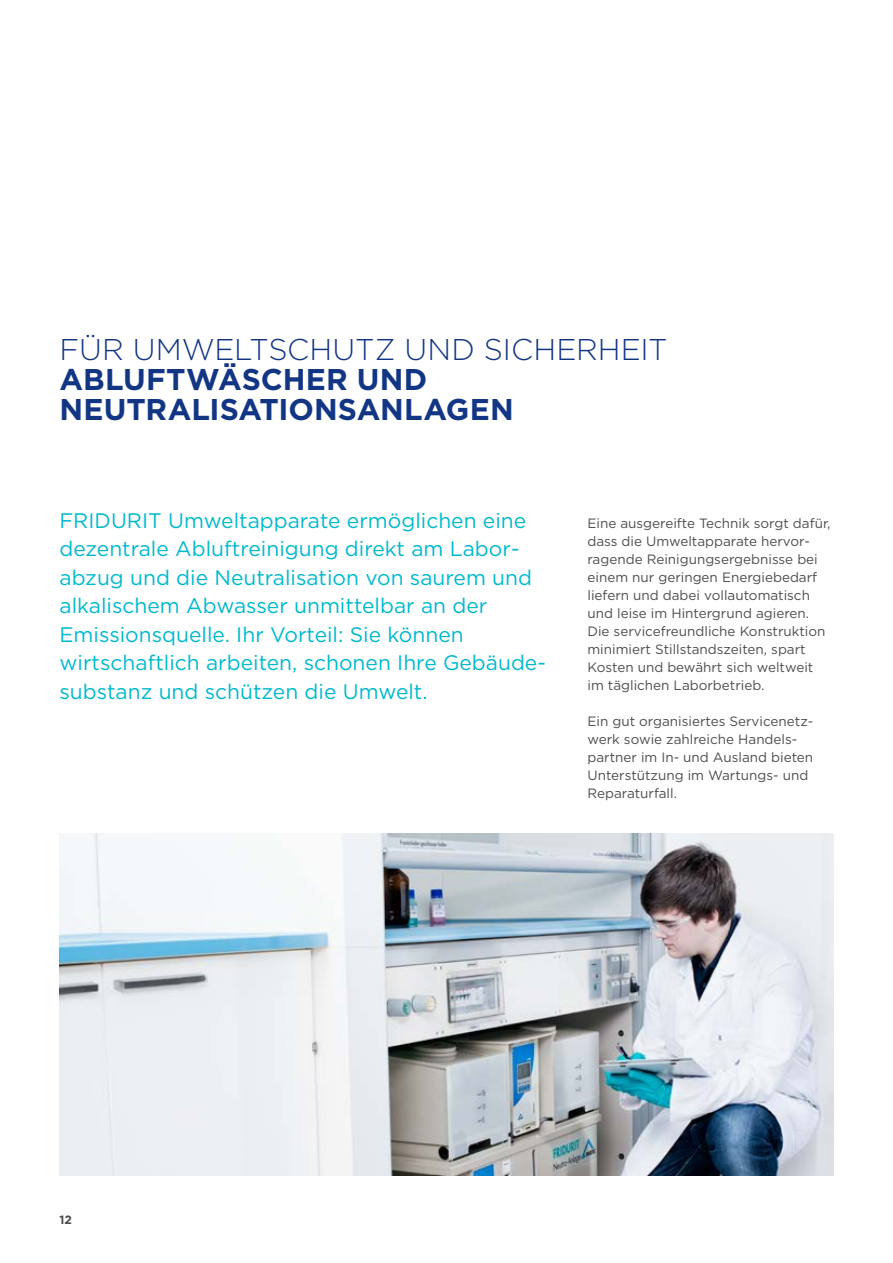
<style>
.page{position:relative;width:893px;height:1263px;background:#fff}
.page>*{position:absolute;margin:0;border:0;box-sizing:border-box;transform-origin:0 0}
.t1{font:700 30px/30px "Gotham";color:#133684}
.t2{font:300 30px "Gotham";color:#133684}
.t3{font:21px/28.5px "Gotham";color:#00b9cc}
.t4{font:13.5px/18px "Gotham";color:#4d4d4c}
.t5{font:700 12px "Gotham";color:#4d4d4c}
</style>
<div class="page">
<img style="left:60px;top:834px;width:773px;height:342px">
<h1 class="t2" style="left:60px;top:330px;width:609px">FÜR UMWELTSCHUTZ UND SICHERHEIT</h1>
<h1 class="t1" style="left:60px;top:364px;width:456px">ABLUFTWÄSCHER UND<br>NEUTRALISATIONSANLAGEN</h1>
<p class="t3" style="left:60px;top:505px;width:488px">FRIDURIT Umweltapparate ermöglichen eine dezentrale Abluftreinigung direkt am Labor&shy;abzug und die Neutralisation von saurem und alkalischem Abwasser unmittelbar an der Emissionsquelle. Ihr Vorteil: Sie können wirtschaftlich arbeiten, schonen Ihre Gebäude&shy;substanz und schützen die Umwelt.</p>
<p class="t4" style="left:587px;top:513px;width:245px">Eine ausgereifte Technik sorgt dafür, dass die Umweltapparate hervor&shy;ragende Reinigungsergebnisse bei einem nur geringen Energiebedarf liefern und dabei vollautomatisch und leise im Hintergrund agieren.<br>Die servicefreundliche Konstruktion minimiert Stillstandszeiten, spart Kosten und bewährt sich weltweit im täglichen Laborbetrieb.</p>
<p class="t4" style="left:587px;top:711px;width:227px">Ein gut organisiertes Servicenetz&shy;werk sowie zahlreiche Handels&shy;partner im In- und Ausland bieten<br>Unterstützung im Wartungs- und<br>Reparaturfall.</p>
<p class="t5" style="left:60px;top:1212px;width:14px">12</p>
</div>
